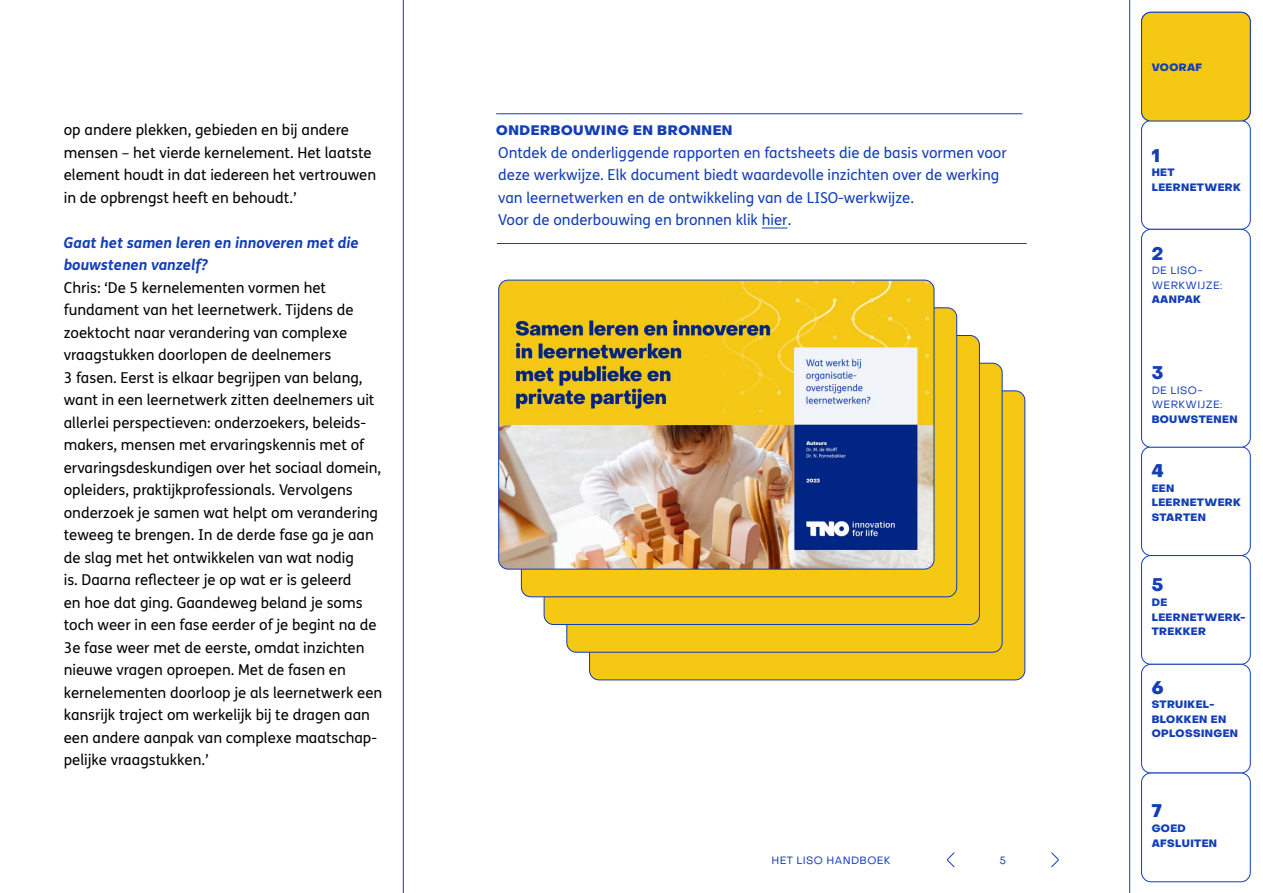
<style>
.page{position:relative;width:1263px;height:893px;background:#fff}
.page>*{position:absolute;margin:0;border:0;box-sizing:border-box;transform-origin:0 0}
.t1{font:800 18px "Object Sans";color:#123eb7}
.t2{font:15px/22.5px "FS Me";color:#000}
.t3{font:15px/22.5px "FS Me";color:#123eb7}
.t4{font:italic 700 15px/22.5px "FS Me";color:#123eb7}
.t5{font:800 13.5px "Object Sans";letter-spacing:.04em;color:#123eb7}
.t6{font:800 10.5px/14.5px "Object Sans";letter-spacing:.04em;color:#123eb7}
.t7{font:10.5px/14.5px "Object Sans";letter-spacing:.04em;color:#123eb7}
</style>
<div class="page">
<div style="left:1141px;top:120px;width:110px;height:110px;border:1px solid #123eb7;border-radius:9px"></div>
<div style="left:1141px;top:446px;width:110px;height:110px;border:1px solid #123eb7;border-radius:9px"></div>
<div style="left:1141px;top:555px;width:110px;height:110px;border:1px solid #123eb7;border-radius:9px"></div>
<div style="left:1141px;top:664px;width:110px;height:109px;border:1px solid #123eb7;border-radius:9px"></div>
<div style="left:1141px;top:773px;width:110px;height:109px;border:1px solid #123eb7;border-radius:9px"></div>
<div style="left:1141px;top:229px;width:110px;height:219px;border:1px solid #123eb7;border-radius:9px"></div>
<svg style="left:947px;top:852px;width:8px;height:16px"></svg>
<svg style="left:1051px;top:852px;width:8px;height:16px"></svg>
<hr style="left:403px;top:0;width:1px;height:893px;background:#123eb7">
<svg style="left:762px;top:228px;width:26px;height:1px"></svg>
<hr style="left:1129px;top:0;width:1px;height:893px;background:#123eb7">
<div style="left:589px;top:391px;width:436px;height:289px;background:#f5c814;border-radius:10px"></div>
<div style="left:567px;top:363px;width:435px;height:289px;background:#f5c814;border-radius:10px"></div>
<div style="left:544px;top:335px;width:435px;height:289px;background:#f5c814;border-radius:10px"></div>
<div style="left:521px;top:308px;width:436px;height:289px;background:#f5c814;border-radius:10px"></div>
<img style="left:500px;top:280px;width:434px;height:288px">
<div style="left:498px;top:280px;width:436px;height:290px;border:1px solid #123eb7;border-radius:10px"></div>
<hr style="left:496px;top:113px;width:526px;height:1px;background:#123eb7">
<hr style="left:497px;top:243px;width:530px;height:1px;background:#123eb7">
<div style="left:1141px;top:12px;width:109px;height:109px;background:#f5c814;border-radius:9px"></div>
<div style="left:1141px;top:12px;width:110px;height:109px;border:1px solid #123eb7;border-radius:9px"></div>
<p class="t2" style="left:64px;top:118px;width:314px">op andere plekken, gebieden en bij andere mensen – het vierde kernelement. Het laatste element houdt in dat iedereen het vertrouwen in de opbrengst heeft en behoudt.’</p>
<p class="t4" style="left:64px;top:230px;width:296px">Gaat het samen leren en innoveren met die bouwstenen vanzelf?</p>
<p class="t2" style="left:64px;top:276px;width:320px">Chris: ‘De 5 kernelementen vormen het fundament van het leernetwerk. Tijdens de zoektocht naar verandering van complexe vraagstukken doorlopen de deelnemers<br>3 fasen. Eerst is elkaar begrijpen van belang, want in een leernetwerk zitten deelnemers uit allerlei perspectieven: onderzoekers, beleids&shy;makers, mensen met ervaringskennis met of ervaringsdeskundigen over het sociaal domein, opleiders, praktijkprofessionals. Vervolgens onderzoek je samen wat helpt om verandering teweeg te brengen. In de derde fase ga je aan de slag met het ontwikkelen van wat nodig<br>is. Daarna reflecteer je op wat er is geleerd<br>en hoe dat ging. Gaandeweg beland je soms toch weer in een fase eerder of je begint na de 3e fase weer met de eerste, omdat inzichten nieuwe vragen oproepen. Met de fasen en kernelementen doorloop je als leernetwerk een kansrijk traject om werkelijk bij te dragen aan een andere aanpak van complexe maatschap&shy;pelijke vraagstukken.’</p>
<p class="t5" style="left:496px;top:122px;width:238px">ONDERBOUWING EN BRONNEN</p>
<p class="t3" style="left:498px;top:141px;width:510px">Ontdek de onderliggende rapporten en factsheets die de basis vormen voor deze werkwijze. Elk document biedt waardevolle inzichten over de werking van leernetwerken en de ontwikkeling van de LISO-werkwijze.<br>Voor de onderbouwing en bronnen klik hier.</p>
<p class="t7" style="left:771px;top:853px;width:121px">HET LISO HANDBOEK</p>
<p class="t7" style="left:999px;top:853px;width:8px">5</p>
<p class="t6" style="left:1152px;top:60px;width:52px">VOORAF</p>
<p class="t1" style="left:1152px;top:144px;width:10px">1</p>
<p class="t6" style="left:1152px;top:166px;width:91px">HET<br>LEERNETWERK</p>
<p class="t1" style="left:1152px;top:243px;width:13px">2</p>
<p class="t7" style="left:1152px;top:264px;width:72px">DE LISO-<br>WERKWIJZE:</p>
<p class="t6" style="left:1152px;top:293px;width:51px">AANPAK</p>
<p class="t1" style="left:1152px;top:362px;width:13px">3</p>
<p class="t7" style="left:1152px;top:383px;width:72px">DE LISO-<br>WERKWIJZE:</p>
<p class="t6" style="left:1152px;top:412px;width:87px">BOUWSTENEN</p>
<p class="t1" style="left:1152px;top:460px;width:13px">4</p>
<p class="t6" style="left:1152px;top:481px;width:91px">EEN<br>LEERNETWERK<br>STARTEN</p>
<p class="t1" style="left:1152px;top:574px;width:13px">5</p>
<p class="t6" style="left:1152px;top:595px;width:95px">DE<br>LEERNETWERK-<br>TREKKER</p>
<p class="t1" style="left:1152px;top:677px;width:13px">6</p>
<p class="t6" style="left:1152px;top:698px;width:88px">STRUIKEL-<br>BLOKKEN EN<br>OPLOSSINGEN</p>
<p class="t1" style="left:1152px;top:800px;width:11px">7</p>
<p class="t6" style="left:1152px;top:821px;width:67px">GOED<br>AFSLUITEN</p>
</div>
